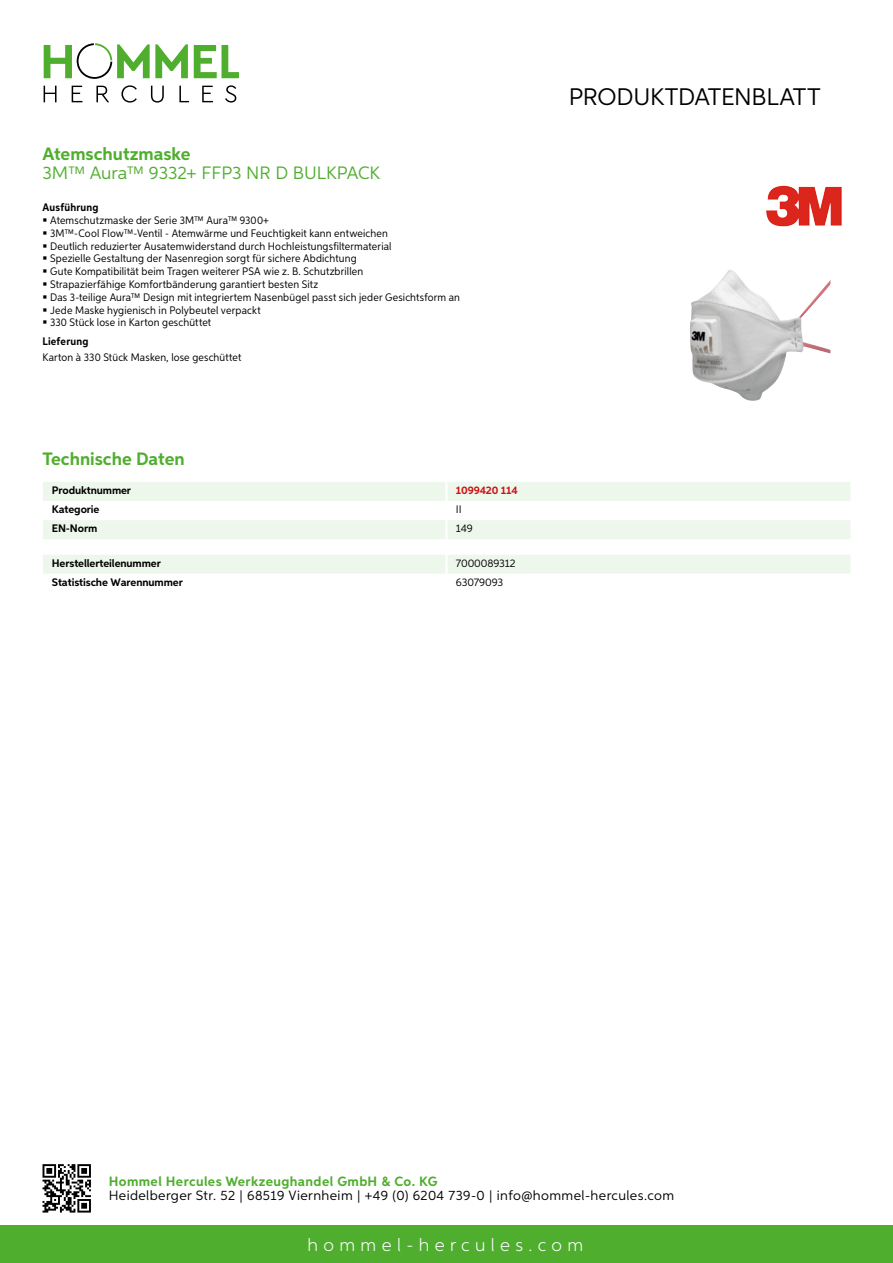
<style>
.page{position:relative;width:893px;height:1263px;background:#fff}
.page>*{position:absolute;margin:0;border:0;box-sizing:border-box;transform-origin:0 0}
.t1{font:24px "Aspira";letter-spacing:-.01em;color:#000}
.t2{font:700 18px "Aspira";color:#50ae2f}
.t3{font:18px "Aspira";color:#50ae2f}
.t4{font:300 18px "Aspira";letter-spacing:.3em;color:#fff}
.t5{font:13.5px "Aspira";letter-spacing:.03em;color:#000}
.t6{font:700 13.5px "Aspira";letter-spacing:.03em;color:#50ae2f}
.t7{font:10.95px/12.8px "Aspira Nar";letter-spacing:.015em;color:#000}
.t8{font:700 10.95px "Aspira";letter-spacing:-.01em;color:#000}
.t9{font:10.95px "Aspira";letter-spacing:-.01em;color:#000}
.t10{font:700 10.95px "Aspira Nar";letter-spacing:.02em;color:#000}
.t11{font:700 10.95px "Aspira";letter-spacing:-.01em;color:#cd1013}
</style>
<div class="page">
<div style="left:0;top:1226px;width:893px;height:37px;background:#50ae2f"></div>
<svg style="left:43px;top:1164px;width:48px;height:48px"></svg>
<svg style="left:194px;top:45px;width:45px;height:33px"></svg>
<svg style="left:44px;top:43px;width:144px;height:36px"></svg>
<svg style="left:44px;top:86px;width:13px;height:16px"></svg>
<svg style="left:72px;top:86px;width:10px;height:16px"></svg>
<svg style="left:96px;top:86px;width:13px;height:16px"></svg>
<svg style="left:121px;top:85px;width:16px;height:18px"></svg>
<svg style="left:151px;top:86px;width:13px;height:17px"></svg>
<svg style="left:179px;top:86px;width:10px;height:16px"></svg>
<svg style="left:202px;top:86px;width:11px;height:16px"></svg>
<svg style="left:225px;top:85px;width:11px;height:18px"></svg>
<svg style="left:43px;top:482px;width:807px;height:57px"></svg>
<hr style="left:445px;top:520px;width:3px;height:19px;background:#fff">
<div style="left:43px;top:555px;width:807px;height:19px;background:#eef7eb"></div>
<img style="left:690px;top:270px;width:141px;height:131px">
<img style="left:767px;top:186px;width:21px;height:15px">
<h2 class="t2" style="left:43px;top:142px;width:149px">Atemschutzmaske</h2>
<h2 class="t3" style="left:43px;top:162px;width:262px">3M™ Aura™ 9332+ FFP3 NR D BULK</h2>
<h2 class="t3" style="left:337px;top:162px;width:43px">PACK</h2>
<p class="t10" style="left:43px;top:201px;width:58px">Ausführung</p>
<p class="t7" style="left:50px;top:214px;width:411px">Atemschutzmaske der Serie 3M™ Aura™ 9300+<br>3M™-Cool Flow™-Ventil - Atemwärme und Feuchtigkeit kann entweichen<br>Deutlich reduzierter Ausatemwiderstand durch Hochleistungsfiltermaterial<br>Spezielle Gestaltung der Nasenregion sorgt für sichere Abdichtung<br>Gute Kompatibilität beim Tragen weiterer PSA wie z. B. Schutzbrillen<br>Strapazierfähige Komfortbänderung garantiert besten Sitz<br>Das 3-teilige Aura™ Design mit integriertem Nasenbügel passt sich jeder Gesichtsform an Jede Maske hygienisch in Polybeutel verpackt<br>330 Stück lose in Karton geschüttet</p>
<p class="t10" style="left:43px;top:335px;width:47px">Lieferung</p>
<p class="t7" style="left:43px;top:350px;width:200px">Karton à 330 Stück Masken, lose geschüttet</p>
<h2 class="t2" style="left:43px;top:448px;width:144px">Technische Daten</h2>
<p class="t8" style="left:52px;top:483px;width:81px">Produktnummer</p>
<p class="t11" style="left:456px;top:483px;width:63px">1099420 114</p>
<p class="t8" style="left:52px;top:502px;width:49px">Kategorie</p>
<p class="t9" style="left:456px;top:502px;width:7px">II</p>
<p class="t8" style="left:52px;top:521px;width:47px">EN-Norm</p>
<p class="t9" style="left:456px;top:522px;width:18px">149</p>
<p class="t8" style="left:52px;top:556px;width:111px">Herstellerteilenummer</p>
<p class="t9" style="left:456px;top:556px;width:61px">7000089312</p>
<p class="t8" style="left:52px;top:575px;width:132px">Statistische Warennummer</p>
<p class="t9" style="left:456px;top:575px;width:49px">63079093</p>
<h1 class="t1" style="left:569px;top:82px;width:253px">Produktdatenblatt</h1>
<p class="t6" style="left:109px;top:1172px;width:330px">Hommel Hercules Werkzeughandel GmbH &amp; Co. KG</p>
<p class="t5" style="left:109px;top:1187px;width:567px">Heidelberger Str. 52 | 68519 Viernheim | +49 (0) 6204 739-0 | info@hommel-hercules.com</p>
<h2 class="t4" style="left:307px;top:1234px;width:277px">hommel-hercules.com</h2>
</div>
